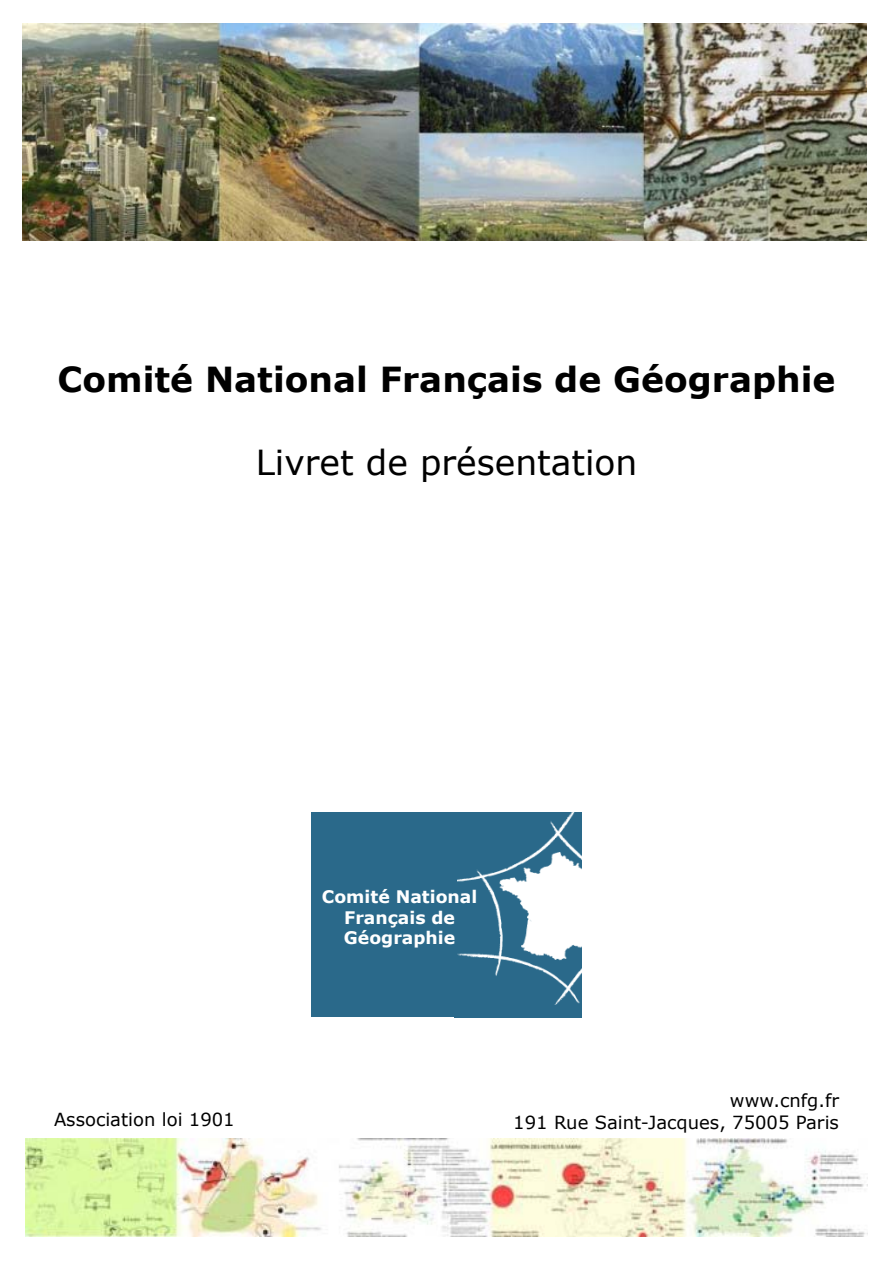
<style>
.page{position:relative;width:893px;height:1263px;background:#fff}
.page>*{position:absolute;margin:0;border:0;box-sizing:border-box;transform-origin:0 0}
.t1{font:700 34.5px "Verdana";color:#000}
.t2{font:34.5px "Verdana";color:#000}
.t3{font:18px/21.6px "Verdana";color:#000;text-align:right}
.t4{font:700 17.25px/20.7px "Verdana";color:#fff;text-align:center}
</style>
<div class="page">
<img style="left:457px;top:812px;width:125px;height:205px">
<div style="left:311px;top:812px;width:146px;height:205px;background:#2a698a"></div>
<img style="left:22px;top:24px;width:845px;height:217px">
<img style="left:26px;top:1138px;width:841px;height:99px">
<h1 class="t1" style="left:58px;top:355px;width:779px">Comité National Français de Géographie</h1>
<h1 class="t2" style="left:256px;top:439px;width:383px">Livret de présentation</h1>
<p class="t3" style="left:54px;top:1108px;width:182px">Association loi 1901</p>
<p class="t4" style="left:322px;top:886px;width:157px">Comité National<br>Français de<br>Géographie</p>
<p class="t3" style="left:513px;top:1090px;width:327px">www.cnfg.fr<br>191 Rue Saint-Jacques, 75005 Paris</p>
</div>
